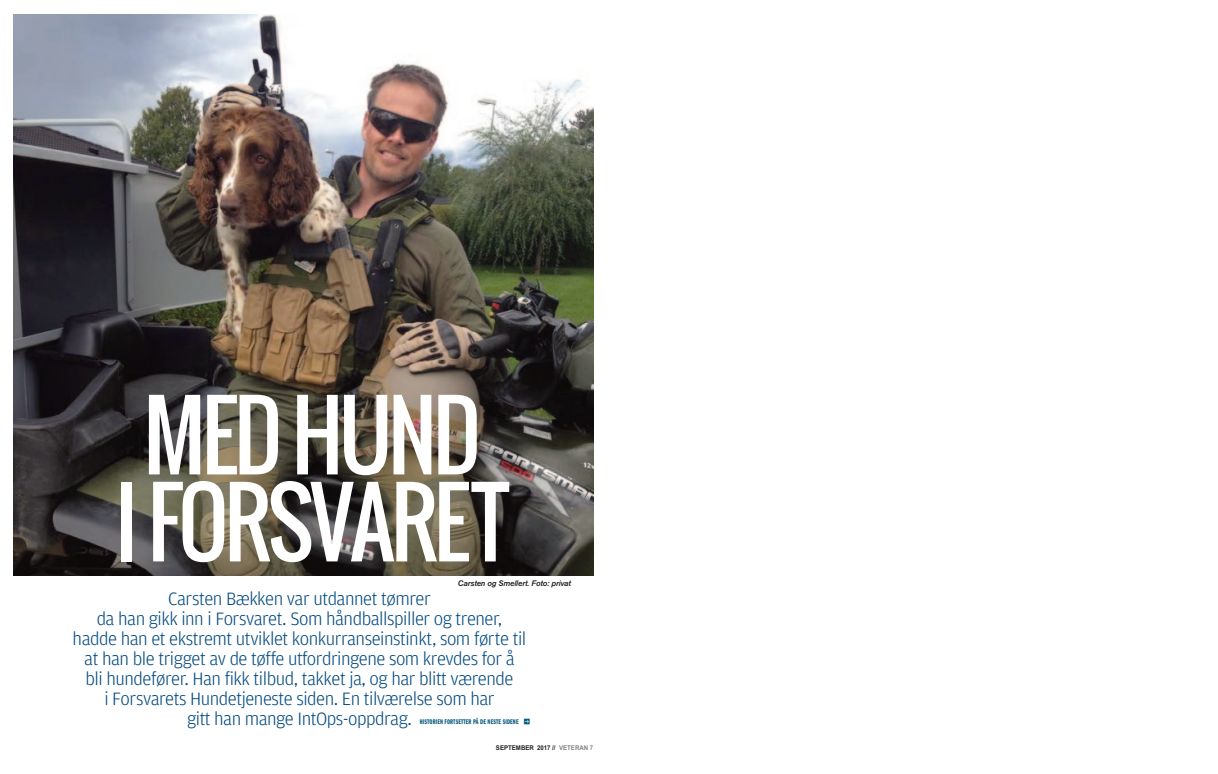
<style>
.page{position:relative;width:1218px;height:774px;background:#fff}
.page>*{position:absolute;margin:0;border:0;box-sizing:border-box;transform-origin:0 0}
.t1{font:91px "Oswald";letter-spacing:-.045em;color:#fff;scale:.95 1}
.t2{font:300 19px "Amplitude";letter-spacing:-.025em;color:#054b80}
.t3{font:italic 8px "Akzidenz Grotesk BQ Med";letter-spacing:-.015em;color:#231f20}
.t4{font:7px "ITC Franklin Gothic Std Dm Cp";letter-spacing:.02em;color:#01587c;scale:.9 1}
.t5{font:700 6.5px "Arial";color:#231f20;scale:.94 1}
.s1{font-family:"Button Bonus Square Negative"}
.s2{color:#808285}
</style>
<div class="page">
<img style="left:14px;top:14px;width:579px;height:562px">
<p class="t1" style="left:144px;top:390px;width:356px">MED HUND</p>
<p class="t1" style="left:115px;top:477px;width:416px">I FORSVARET</p>
<p class="t2" style="left:168px;top:591px;width:264px">Carsten Bækken var utdannet tømrer</p>
<p class="t2" style="left:97px;top:611px;width:407px">da han gikk inn i Forsvaret. Som håndballspiller og trener,</p>
<p class="t2" style="left:73px;top:631px;width:455px">hadde han et ekstremt utviklet konkurranseinstinkt, som førte til</p>
<p class="t2" style="left:84px;top:651px;width:432px">at han ble trigget av de tøffe utfordringene som krevdes for å</p>
<p class="t2" style="left:86px;top:671px;width:429px">bli hundefører. Han fikk tilbud, takket ja, og har blitt værende</p>
<p class="t2" style="left:104px;top:691px;width:392px">i Forsvarets Hundetjeneste siden. En tilværelse som har</p>
<p class="t2" style="left:187px;top:711px;width:227px">gitt han mange IntOps-oppdrag.</p>
<p class="t4" style="left:420px;top:718px;width:125px">HISTORIEN FORTSETTER PÅ DE NESTE SIDENE <span class="s1">P</span></p>
<p class="t3" style="left:458px;top:580px;width:115px">Carsten og Smellert. Foto: privat</p>
<p class="t5" style="left:496px;top:744px;width:105px">SEPTEMBER 2017 // <span class="s2">VETERAN 7</span></p>
</div>
